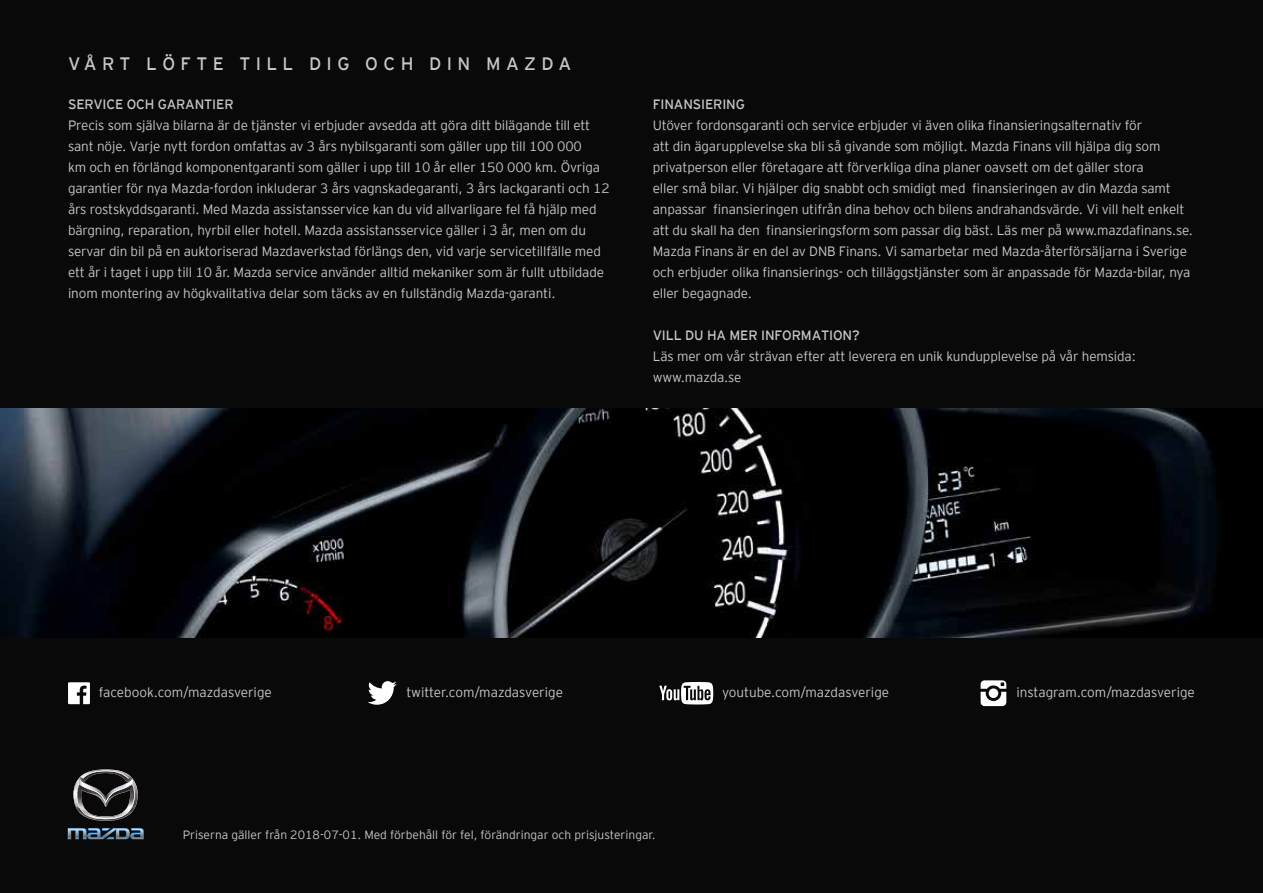
<style>
.page{position:relative;width:1263px;height:893px;background:#090909}
.page>*{position:absolute;margin:0;border:0;box-sizing:border-box;transform-origin:0 0}
.t1{font:18px "Interstate Mazda";letter-spacing:.3em;color:#c6c6c6}
.t2{font:300 13.5px/21px "Interstate Mazda";letter-spacing:-.01em;color:#c6c6c6}
.t3{font:13.5px "Interstate Mazda";letter-spacing:-.01em;color:#c6c6c6}
.t4{font:300 12px "Interstate Mazda";color:#c6c6c6}
</style>
<div class="page">
<img style="left:0;top:408px;width:1211px;height:230px">
<svg style="left:68px;top:682px;width:22px;height:22px"></svg>
<svg style="left:980px;top:680px;width:26px;height:26px"></svg>
<svg style="left:368px;top:681px;width:29px;height:24px"></svg>
<svg style="left:659px;top:682px;width:54px;height:22px"></svg>
<svg style="left:73px;top:769px;width:65px;height:52px"></svg>
<svg style="left:67px;top:828px;width:77px;height:11px"></svg>
<h1 class="t1" style="left:68px;top:51px;width:505px">VÅRT LÖFTE TILL DIG OCH DIN MAZDA</h1>
<p class="t3" style="left:68px;top:94px;width:167px">SERVICE OCH GARANTIER</p>
<p class="t2" style="left:68px;top:114px;width:543px">Precis som själva bilarna är de tjänster vi erbjuder avsedda att göra ditt bilägande till ett sant nöje. Varje nytt fordon omfattas av 3 års nybilsgaranti som gäller upp till 100 000<br>km och en förlängd komponentgaranti som gäller i upp till 10 år eller 150 000 km. Övriga garantier för nya Mazda-fordon inkluderar 3 års vagnskadegaranti, 3 års lackgaranti och 12 års rostskyddsgaranti. Med Mazda assistansservice kan du vid allvarligare fel få hjälp med bärgning, reparation, hyrbil eller hotell. Mazda assistansservice gäller i 3 år, men om du servar din bil på en auktoriserad Mazdaverkstad förlängs den, vid varje servicetillfälle med ett år i taget i upp till 10 år. Mazda service använder alltid mekaniker som är fullt utbildade inom montering av högkvalitativa delar som täcks av en fullständig Mazda-garanti.</p>
<p class="t3" style="left:653px;top:94px;width:94px">FINANSIERING</p>
<p class="t2" style="left:653px;top:114px;width:542px">Utöver fordonsgaranti och service erbjuder vi även olika finansieringsalternativ för<br>att din ägarupplevelse ska bli så givande som möjligt. Mazda Finans vill hjälpa dig som privatperson eller företagare att förverkliga dina planer oavsett om det gäller stora<br>eller små bilar. Vi hjälper dig snabbt och smidigt med finansieringen av din Mazda samt anpassar finansieringen utifrån dina behov och bilens andrahandsvärde. Vi vill helt enkelt att du skall ha den finansieringsform som passar dig bäst. Läs mer på www.mazdafinans.se.<br>Mazda Finans är en del av DNB Finans. Vi samarbetar med Mazda-återförsäljarna i Sverige och erbjuder olika finansierings- och tilläggstjänster som är anpassade för Mazda-bilar, nya eller begagnade.</p>
<p class="t3" style="left:653px;top:325px;width:209px">VILL DU HA MER INFORMATION?</p>
<p class="t2" style="left:653px;top:345px;width:485px">Läs mer om vår strävan efter att leverera en unik kundupplevelse på vår hemsida: www.mazda.se</p>
<p class="t2" style="left:99px;top:681px;width:174px">facebook.com/mazdasverige</p>
<p class="t2" style="left:406px;top:681px;width:158px">twitter.com/mazdasverige</p>
<p class="t2" style="left:722px;top:681px;width:169px">youtube.com/mazdasverige</p>
<p class="t2" style="left:1016px;top:681px;width:180px">instagram.com/mazdasverige</p>
<p class="t4" style="left:183px;top:826px;width:474px">Priserna gäller från 2018-07-01. Med förbehåll för fel, förändringar och prisjusteringar.</p>
</div>
